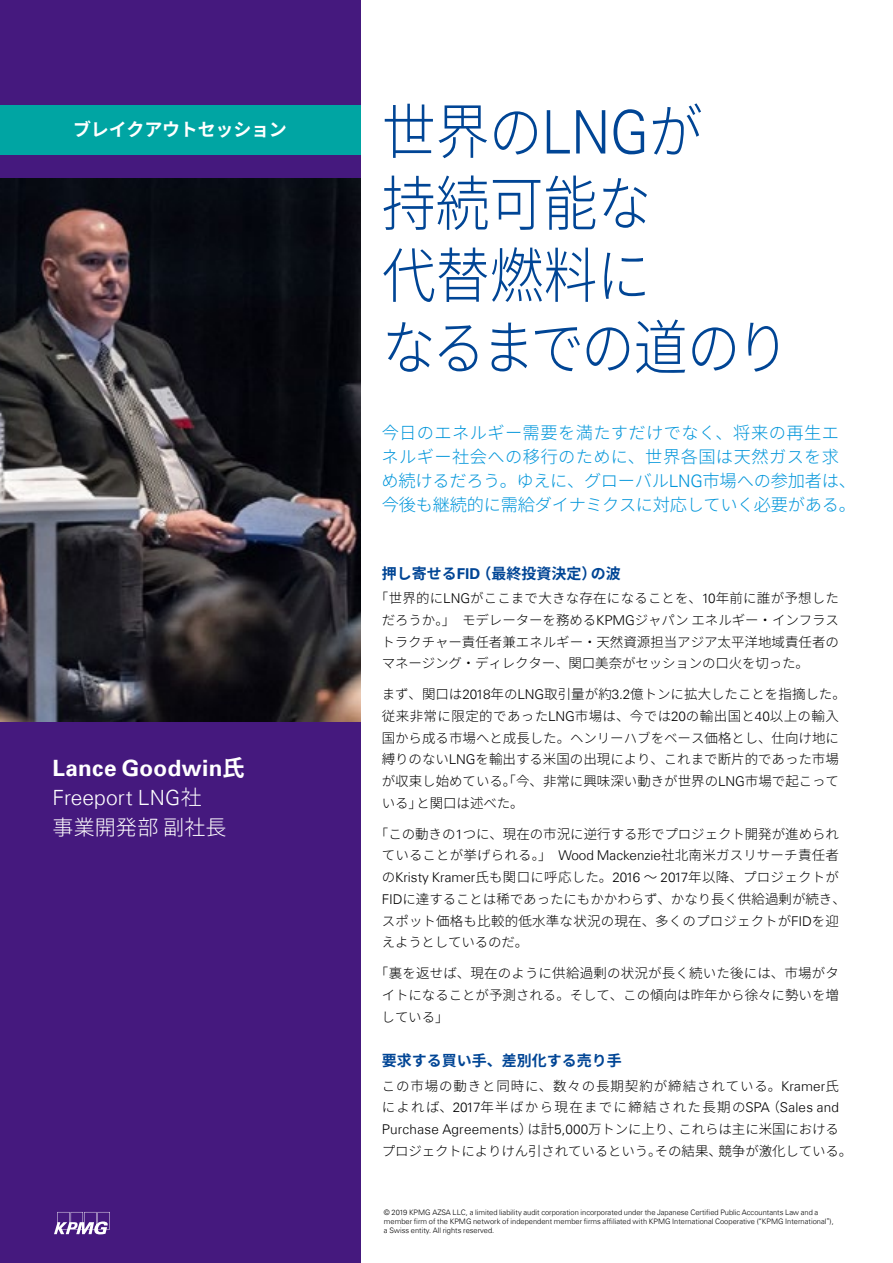
<style>
.page{position:relative;width:893px;height:1263px;background:#fff}
.page>*{position:absolute;margin:0;border:0;box-sizing:border-box;transform-origin:0 0}
.t1{font:300 60px/72px "Noto Sans CJ Kjp";letter-spacing:-.015em;color:#004595;scale:.9 1}
.t2{font:700 22.5px "Universfor KPMG";letter-spacing:.015em;color:#fff}
.t3{font:300 21px "Universfor KPMG";letter-spacing:.005em;color:#fff}
.t4{font:300 21px "Noto Sans CJ Kjp";letter-spacing:.01em;color:#fff}
.t5{font:700 18px "Noto Sans CJ Kjp";letter-spacing:-.01em;color:#fff}
.t6{font:300 17.25px/24px "Noto Sans CJ Kjp";letter-spacing:.01em;color:#0095da}
.t7{font:700 15px "Noto Sans CJ Kjp";color:#004595}
.t8{font:300 13.5px/21.8px "Noto Sans CJ Kjp";color:#000;text-align:justify}
.t9{font:300 13.5px/21.8px "Noto Sans CJ Kjp";letter-spacing:.07em;color:#000}
.t10{font:300 13.5px "Universfor KPMG";letter-spacing:.02em;color:#000}
.t11{font:300 7.5px/9px "Universfor KPMG";color:#000}
.s1{font-family:"Noto Sans CJ Kjp"}
.s2{font-family:"Universfor KPMG"}
</style>
<div class="page">
<div style="left:0;top:0;width:360px;height:1263px;background:#45197e"></div>
<div style="left:0;top:105px;width:360px;height:50px;background:#00a5a3"></div>
<img style="left:0;top:178px;width:360px;height:543px">
<svg style="left:54px;top:1212px;width:56px;height:22px"></svg>
<h3 class="t5" style="left:73px;top:119px;width:215px">ブレイクアウトセッション</h3>
<h2 class="t2" style="left:53px;top:755px;width:194px">Lance Goodwin<span class="s1">氏</span></h2>
<h3 class="t3" style="left:53px;top:784px;width:151px">Freeport LNG<span class="s1">社</span></h3>
<h3 class="t4" style="left:53px;top:815px;width:175px">事業開発部副社長</h3>
<h1 class="t1" style="left:382px;top:97px;width:455px">世界の<span class="s2">LNG</span>が<br>持続可能な<br>代替燃料に<br>なるまでの道のり</h1>
<p class="t6" style="left:382px;top:421px;width:476px">今日のエネルギー需要を満たすだけでなく、将来の再生エネルギー社会への移行のために、世界各国は天然ガスを求め続けるだろう。ゆえに、グローバル<span class="s2">LNG</span>市場への参加者は、今後も継続的に需給ダイナミクスに対応していく必要がある。</p>
<p class="t7" style="left:382px;top:565px;width:241px">押し寄せる<span class="s2">FID</span>（最終投資決定）の波</p>
<p class="t8" style="left:382px;top:587px;width:459px;text-indent:-7px">「世界的に<span class="s2">LNG</span>がここまで大きな存在になることを、<span class="s2">10</span>年前に誰が予想しただろうか。」　モデレーターを務める<span class="s2">KPMG</span>ジャパンエネルギー・インフラストラクチャー責任者兼エネルギー・天然資源担当アジア太平洋地域責任者のマネージング・ディレクター、関口美奈がセッションの口火を切った。</p>
<p class="t8" style="left:382px;top:683px;width:466px;text-align:left">まず、関口は<span class="s2">2018</span>年の<span class="s2">LNG</span>取引量が約<span class="s2">3.2</span>億トンに拡大したことを指摘した。従来非常に限定的であった<span class="s2">LNG</span>市場は、今では<span class="s2">20</span>の輸出国と<span class="s2">40</span>以上の輸入国から成る市場へと成長した。ヘンリーハブをベース価格とし、仕向け地に縛りのない<span class="s2">LNG</span>を輸出する米国の出現により、これまで断片的であった市場が収束し始めている。「今、非常に興味深い動きが世界の<span class="s2">LNG</span>市場で起こっている」と関口は述べた。</p>
<p class="t8" style="left:382px;top:823px;width:466px;text-align:left;text-indent:-7px">「この動きの<span class="s2">1</span>つに、現在の市況に逆行する形でプロジェクト開発が進められていることが挙げられる。」　<span class="s2">Wood Mackenzie</span>社北南米ガスリサーチ責任者の<span class="s2">Kristy Kramer</span>氏も関口に呼応した。<span class="s2">2016</span> ～ <span class="s2">2017</span>年以降、プロジェクトが<span class="s2">FID</span>に達することは稀であったにもかかわらず、かなり長く供給過剰が続き、スポット価格も比較的低水準な状況の現在、多くのプロジェクトが<span class="s2">FID</span>を迎えようとしているのだ。</p>
<p class="t8" style="left:382px;top:962px;width:459px;text-indent:-7px">「裏を返せば、現在のように供給過剰の状況が長く続いた後には、市場がタイトになることが予測される。そして、この傾向は昨年から徐々に勢いを増している」</p>
<p class="t7" style="left:382px;top:1052px;width:241px">要求する買い手、差別化する売り手</p>
<p class="t9" style="left:382px;top:1075px;width:459px">この市場の動きと同時に、数々の長期契約が締結されている。<span class="s2">Kramer</span>氏によれば、<span class="s2">2017</span>年半ばから現在までに締結された長期の<span class="s2">SPA</span>（<span class="s2">Sales and</span></p>
<p class="t10" style="left:382px;top:1121px;width:459px">Purchase Agreements<span class="s1">）は計</span>5,000<span class="s1">万トンに上り、これらは主に米国における</span></p>
<p class="t8" style="left:382px;top:1140px;width:472px">プロジェクトによりけん引されているという。その結果、競争が激化している。</p>
<p class="t11" style="left:384px;top:1207px;width:451px">© 2019 KPMG AZSA LLC, a limited liability audit corporation incorporated under the Japanese Certified Public Accountants Law and a member firm of the KPMG network of independent member firms affiliated with KPMG International Cooperative (<span class="s1">“</span>KPMG International<span class="s1">”</span>), a Swiss entity. All rights reserved.</p>
</div>
